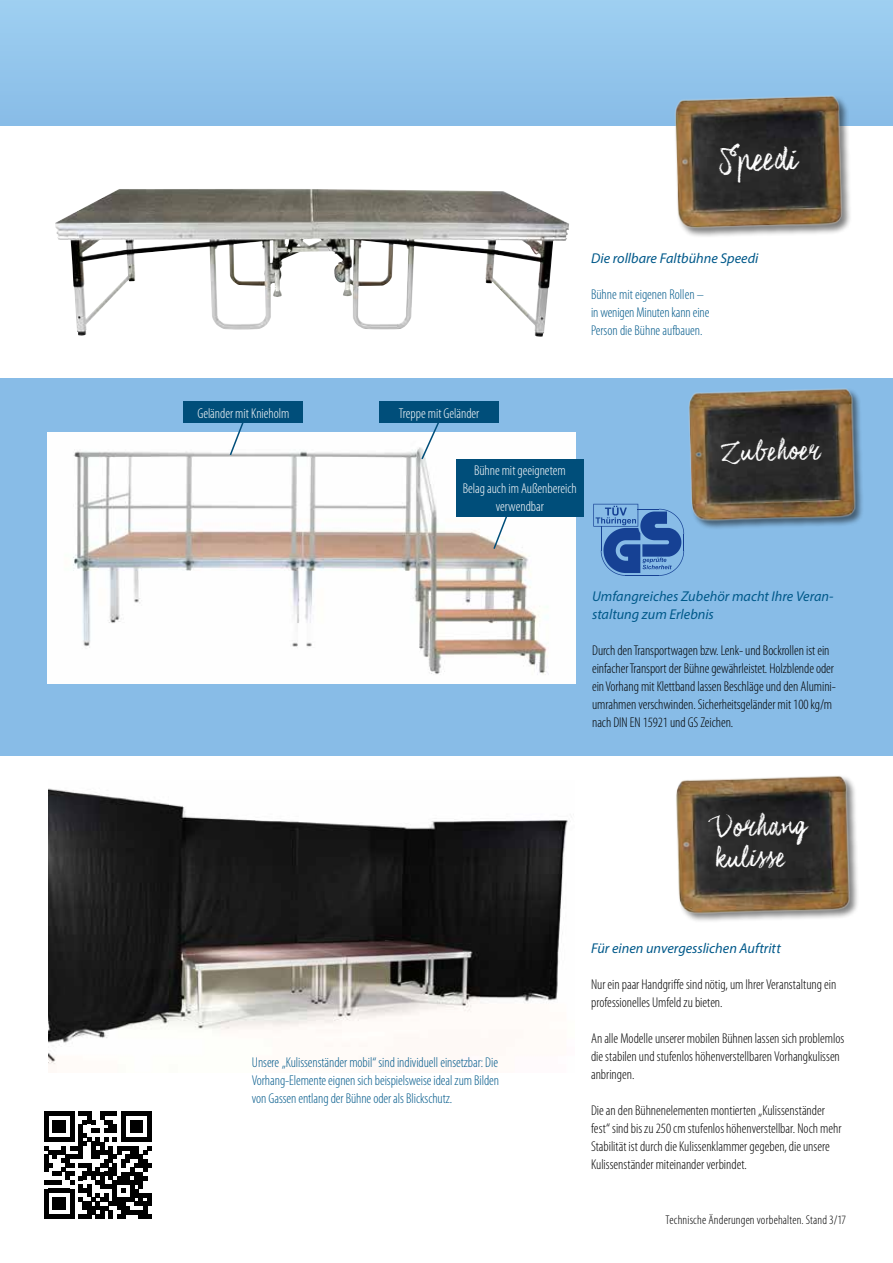
<style>
.page{position:relative;width:893px;height:1263px;background:#fff}
.page>*{position:absolute;margin:0;border:0;box-sizing:border-box;transform-origin:0 0}
.t1{font:30px "Coalhand Luke";color:#fff}
.t2{font:25.95px/31px "Coalhand Luke";color:#fff}
.t3{font:24.75px "Coalhand Luke";color:#fff}
.t4{font:300 condensed 14.25px/18px "Myriad Pro";letter-spacing:-.005em;color:#000}
.t5{font:300 condensed 14.25px/18px "Myriad Pro";letter-spacing:-.005em;color:#00598a;text-align:justify}
.t6{font:italic 14.25px/18px "Myriad Pro";color:#00598a}
.t7{font:300 condensed 14.25px/18px "Myriad Pro";letter-spacing:-.005em;color:#fff;text-align:center}
.t8{font:300 condensed 12.75px "Myriad Pro";letter-spacing:.01em;color:#000}
</style>
<div class="page">
<div style="left:0;top:378px;width:893px;height:378px;background:#88bce7"></div>
<div style="left:0;top:0;width:893px;height:126px;background:#94c6ec"></div>
<img style="left:48px;top:788px;width:520px;height:277px">
<img style="left:55px;top:189px;width:514px;height:148px">
<img style="left:48px;top:433px;width:527px;height:250px">
<svg style="left:593px;top:504px;width:91px;height:72px"></svg>
<div style="left:674px;top:95px;width:178px;height:144px;background:#000;opacity:.5"></div>
<img style="left:668px;top:95px;width:182px;height:140px">
<div style="left:688px;top:388px;width:176px;height:142px;background:#000;opacity:.5"></div>
<img style="left:681px;top:388px;width:179px;height:136px">
<div style="left:184px;top:402px;width:119px;height:21px;background:#004e7a"></div>
<div style="left:379px;top:402px;width:120px;height:21px;background:#004e7a"></div>
<div style="left:456px;top:459px;width:128px;height:58px;background:#004e7a"></div>
<svg style="left:228px;top:423px;width:17px;height:34px"></svg>
<svg style="left:420px;top:423px;width:21px;height:38px"></svg>
<svg style="left:492px;top:517px;width:17px;height:34px"></svg>
<svg style="left:44px;top:1111px;width:107px;height:108px"></svg>
<div style="left:675px;top:775px;width:184px;height:148px;background:#000;opacity:.5"></div>
<img style="left:675px;top:775px;width:180px;height:142px">
<h1 class="t1" style="left:718px;top:142px;width:80px;rotate:-1deg">Speedi</h1>
<p class="t6" style="left:591px;top:249px;width:169px">Die rollbare Faltbühne Speedi</p>
<p class="t5" style="left:591px;top:285px;width:120px;text-align:left">Bühne mit eigenen Rollen – in wenigen Minuten kann eine<br>Person die Bühne aufbauen.</p>
<p class="t7" style="left:197px;top:404px;width:94px">Geländer mit Knieholm</p>
<p class="t7" style="left:399px;top:404px;width:82px">Treppe mit Geländer</p>
<p class="t7" style="left:463px;top:462px;width:116px">Bühne mit geeignetem<br>Belag auch im Außenbereich verwendbar</p>
<h3 class="t3" style="left:720px;top:438px;width:101px;rotate:-2deg">Zubehoer</h3>
<p class="t6" style="left:592px;top:587px;width:243px">Umfangreiches Zubehör macht Ihre Veran&shy;staltung zum Erlebnis</p>
<p class="t4" style="left:592px;top:642px;width:245px">Durch den Transportwagen bzw. Lenk- und Bockrollen ist ein einfacher Transport der Bühne gewährleistet. Holzblende oder ein Vorhang mit Klettband lassen Beschläge und den Alumini&shy;umrahmen verschwinden. Sicherheitsgeländer mit 100 kg/m nach DIN EN 15921 und GS Zeichen.</p>
<p class="t5" style="left:252px;top:1054px;width:249px">Unsere „Kulissenständer mobil“ sind individuell einsetzbar: Die Vorhang-Elemente eignen sich beispielsweise ideal zum Bilden von Gassen entlang der Bühne oder als Blickschutz.</p>
<h2 class="t2" style="left:713px;top:812px;width:95px;rotate:-2deg">Vorhang kulisse</h2>
<p class="t6" style="left:591px;top:939px;width:191px">Für einen unvergesslichen Auftritt</p>
<p class="t4" style="left:591px;top:976px;width:247px">Nur ein paar Handgriffe sind nötig, um Ihrer Veranstaltung ein professionelles Umfeld zu bieten.</p>
<p class="t4" style="left:591px;top:1030px;width:255px">An alle Modelle unserer mobilen Bühnen lassen sich problemlos die stabilen und stufenlos höhenverstellbaren Vorhangkulissen anbringen.</p>
<p class="t4" style="left:591px;top:1102px;width:252px">Die an den Bühnenelementen montierten „Kulissenständer fest“ sind bis zu 250 cm stufenlos höhenverstellbar. Noch mehr Stabilität ist durch die Kulissenklammer gegeben, die unsere Kulissenständer miteinander verbindet.</p>
<p class="t8" style="left:665px;top:1213px;width:182px">Technische Änderungen vorbehalten. Stand 3/17</p>
</div>
